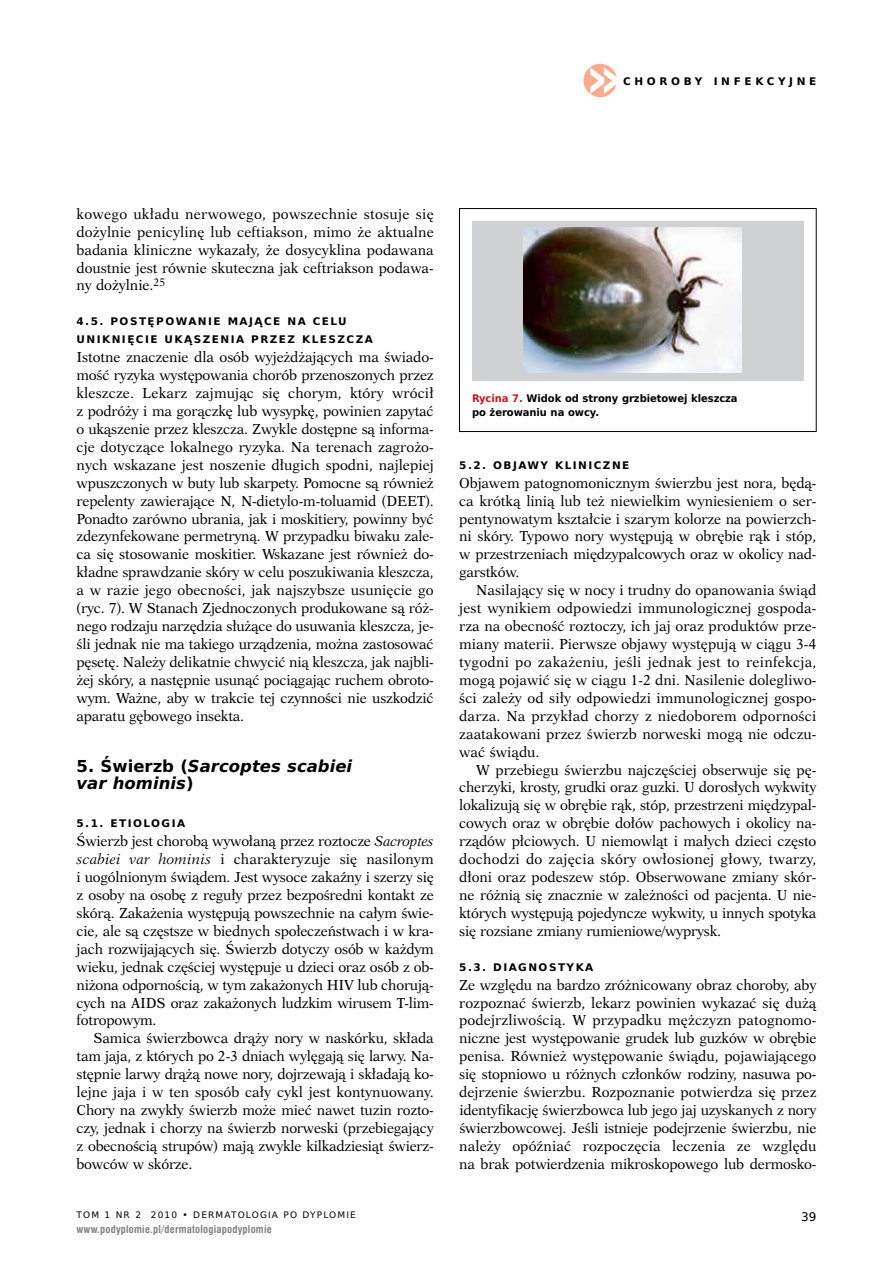
<style>
.page{position:relative;width:893px;height:1263px;background:#fff}
.page>*{position:absolute;margin:0;border:0;box-sizing:border-box;transform-origin:0 0}
.t1{font:italic 700 16.5px/17.9px "Prima Sans EU";color:#000}
.t2{font:14.55px/18px "Dutch 823 EU";letter-spacing:-.015em;color:#000;text-align:justify;scale:.96 1}
.t3{font:12px "Prima Sans EU";color:#000}
.t4{font:700 10.5px/17.9px "Prima Sans EU";letter-spacing:.14em;color:#000}
.t5{font:700 10.5px/13.5px "Prima Sans EU";letter-spacing:-.005em;color:#000;scale:.95 1}
.t6{font:700 10.5px "Swis 721 Cn EU";letter-spacing:.02em;color:#808285}
.t7{font:700 10.5px "Prima Sans EU";letter-spacing:.35em;color:#000}
.t8{font:9px "Prima Sans EU";letter-spacing:.125em;color:#000}
.s1{font-style:normal}
.s2{font-style:italic}
.s3{color:#c4161c}
</style>
<div class="page">
<svg style="left:459px;top:63px;width:358px;height:369px"></svg>
<p class="t7" style="left:623px;top:73px;width:195px">CHOROBY INFEKCYJNE</p>
<p class="t2" style="left:77px;top:205px;width:374px">kowego układu nerwowego, powszechnie stosuje się dożylnie penicylinę lub ceftiakson, mimo że aktualne badania kliniczne wykazały, że dosycyklina podawana doustnie jest równie skuteczna jak ceftriakson podawa&shy;ny dożylnie.<sup>25</sup></p>
<p class="t4" style="left:77px;top:312px;width:298px">4.5. POSTĘPOWANIE MAJĄCE NA CELU<br>UNIKNIĘCIE UKĄSZENIA PRZEZ KLESZCZA</p>
<p class="t2" style="left:77px;top:348px;width:374px">Istotne znaczenie dla osób wyjeżdżających ma świado&shy;mość ryzyka występowania chorób przenoszonych przez kleszcze. Lekarz zajmując się chorym, który wrócił z podróży i ma gorączkę lub wysypkę, powinien zapytać o ukąszenie przez kleszcza. Zwykle dostępne są informa&shy;cje dotyczące lokalnego ryzyka. Na terenach zagrożo&shy;nych wskazane jest noszenie długich spodni, najlepiej wpuszczonych w buty lub skarpety. Pomocne są również repelenty zawierające N, N-dietylo-m-toluamid (DEET).<br>Ponadto zarówno ubrania, jak i moskitiery, powinny być zdezynfekowane permetryną. W przypadku biwaku zale&shy;ca się stosowanie moskitier. Wskazane jest również do&shy;kładne sprawdzanie skóry w celu poszukiwania kleszcza, a w razie jego obecności, jak najszybsze usunięcie go (ryc. 7). W Stanach Zjednoczonych produkowane są róż&shy;nego rodzaju narzędzia służące do usuwania kleszcza, je&shy;śli jednak nie ma takiego urządzenia, można zastosować pęsetę. Należy delikatnie chwycić nią kleszcza, jak najbli&shy;żej skóry, a następnie usunąć pociągając ruchem obroto&shy;wym. Ważne, aby w trakcie tej czynności nie uszkodzić aparatu gębowego insekta.</p>
<p class="t1" style="left:77px;top:756px;width:277px"><span class="s1">5. Świerzb (</span>Sarcoptes scabiei var hominis<span class="s1">)</span></p>
<p class="t4" style="left:77px;top:814px;width:110px">5.1. ETIOLOGIA</p>
<p class="t2" style="left:77px;top:832px;width:374px">Świerzb jest chorobą wywołaną przez roztocze <span class="s2">Sacroptes scabiei var hominis</span> i charakteryzuje się nasilonym i uogólnionym świądem. Jest wysoce zakaźny i szerzy się z osoby na osobę z reguły przez bezpośredni kontakt ze skórą. Zakażenia występują powszechnie na całym świe&shy;cie, ale są częstsze w biednych społeczeństwach i w kra&shy;jach rozwijających się. Świerzb dotyczy osób w każdym wieku, jednak częściej występuje u dzieci oraz osób z ob&shy;niżona odpornością, w tym zakażonych HIV lub chorują&shy;cych na AIDS oraz zakażonych ludzkim wirusem T-lim&shy;fotropowym.</p>
<p class="t2" style="left:77px;top:1029px;width:374px;text-indent:17px">Samica świerzbowca drąży nory w naskórku, składa tam jaja, z których po 2-3 dniach wylęgają się larwy. Na&shy;stępnie larwy drążą nowe nory, dojrzewają i składają ko&shy;lejne jaja i w ten sposób cały cykl jest kontynuowany.<br>Chory na zwykły świerzb może mieć nawet tuzin rozto&shy;czy, jednak i chorzy na świerzb norweski (przebiegający z obecnością strupów) mają zwykle kilkadziesiąt świerz&shy;bowców w skórze.</p>
<p class="t5" style="left:472px;top:391px;width:281px"><span class="s3">Rycina 7.</span> Widok od strony grzbietowej kleszcza po żerowaniu na owcy.</p>
<p class="t4" style="left:459px;top:455px;width:172px">5.2. OBJAWY KLINICZNE</p>
<p class="t2" style="left:459px;top:474px;width:374px">Objawem patognomonicznym świerzbu jest nora, będą&shy;ca krótką linią lub też niewielkim wyniesieniem o ser&shy;pentynowatym kształcie i szarym kolorze na powierzch&shy;ni skóry. Typowo nory występują w obrębie rąk i stóp, w przestrzeniach międzypalcowych oraz w okolicy nad&shy;garstków.</p>
<p class="t2" style="left:459px;top:581px;width:374px;text-indent:17px">Nasilający się w nocy i trudny do opanowania świąd jest wynikiem odpowiedzi immunologicznej gospoda&shy;rza na obecność roztoczy, ich jaj oraz produktów prze&shy;miany materii. Pierwsze objawy występują w ciągu 3-4 tygodni po zakażeniu, jeśli jednak jest to reinfekcja, mogą pojawić się w ciągu 1-2 dni. Nasilenie dolegliwo&shy;ści zależy od siły odpowiedzi immunologicznej gospo&shy;darza. Na przykład chorzy z niedoborem odporności zaatakowani przez świerzb norweski mogą nie odczu&shy;wać świądu.</p>
<p class="t2" style="left:459px;top:761px;width:374px;text-indent:17px">W przebiegu świerzbu najczęściej obserwuje się pę&shy;cherzyki, krosty, grudki oraz guzki. U dorosłych wykwity lokalizują się w obrębie rąk, stóp, przestrzeni międzypal&shy;cowych oraz w obrębie dołów pachowych i okolicy na&shy;rządów płciowych. U niemowląt i małych dzieci często dochodzi do zajęcia skóry owłosionej głowy, twarzy, dłoni oraz podeszew stóp. Obserwowane zmiany skór&shy;ne różnią się znacznie w zależności od pacjenta. U nie&shy;których występują pojedyncze wykwity, u innych spotyka się rozsiane zmiany rumieniowe/wyprysk.</p>
<p class="t4" style="left:459px;top:957px;width:136px">5.3. DIAGNOSTYKA</p>
<p class="t2" style="left:459px;top:976px;width:374px">Ze względu na bardzo zróżnicowany obraz choroby, aby rozpoznać świerzb, lekarz powinien wykazać się dużą podejrzliwością. W przypadku mężczyzn patognomo&shy;niczne jest występowanie grudek lub guzków w obrębie penisa. Również występowanie świądu, pojawiającego się stopniowo u różnych członków rodziny, nasuwa po&shy;dejrzenie świerzbu. Rozpoznanie potwierdza się przez identyfikację świerzbowca lub jego jaj uzyskanych z nory świerzbowcowej. Jeśli istnieje podejrzenie świerzbu, nie należy opóźniać rozpoczęcia leczenia ze względu na brak potwierdzenia mikroskopowego lub dermosko-</p>
<p class="t8" style="left:77px;top:1209px;width:281px">TOM 1 NR 2 2010 • DERMATOLOGIA PO DYPLOMIE</p>
<p class="t3" style="left:801px;top:1208px;width:17px">39</p>
<p class="t6" style="left:77px;top:1222px;width:197px">www.podyplomie.pl/dermatologiapodyplomie</p>
</div>
